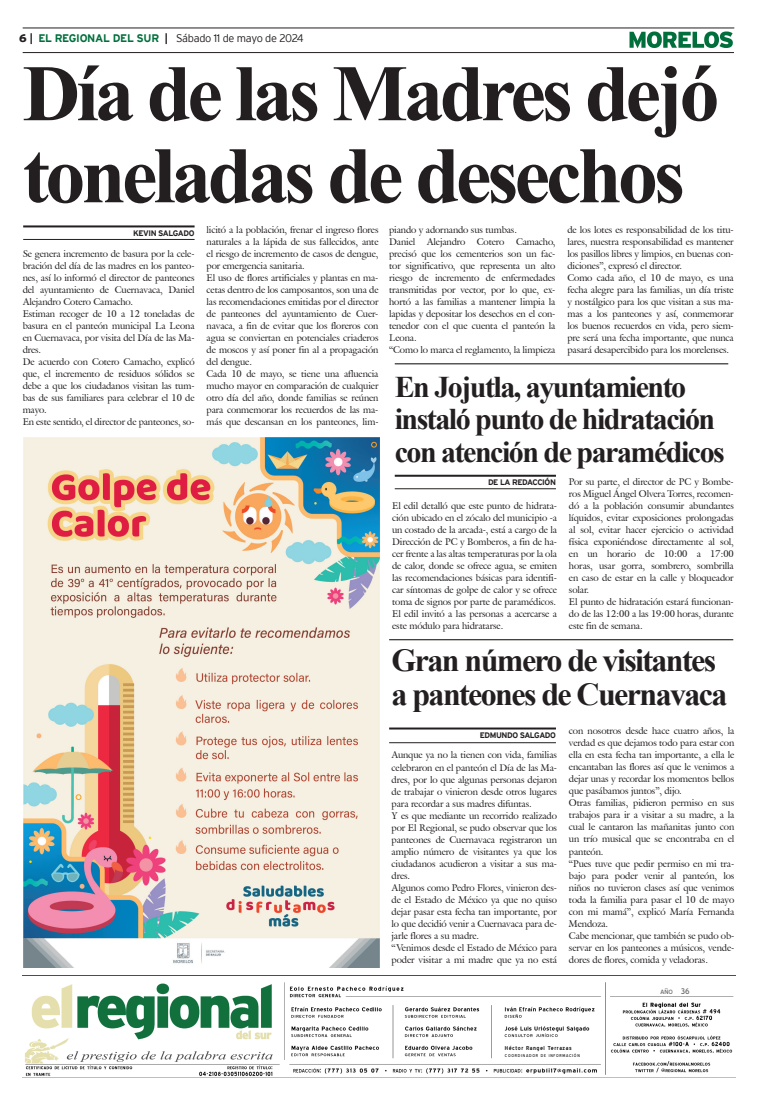
<style>
.page{position:relative;width:757px;height:1106px;background:#fff}
.page>*{position:absolute;margin:0;border:0;box-sizing:border-box;transform-origin:0 0}
.t1{font:700 80px/82px "Times New Roman";letter-spacing:-.05em;color:#231f20}
.t2{font:700 32px/34px "Times New Roman";letter-spacing:-.05em;color:#231f20}
.t3{font:700 30px/32px "Times New Roman";letter-spacing:-.05em;color:#231f20}
.t4{font:300 11px "Interstate";letter-spacing:-.025em;color:#231f20}
.t5{font:9.5px/12px "Galliard IT Cby BT";letter-spacing:-.01em;color:#231f20}
.t6{font:700 8px "Interstate";letter-spacing:-.05em;color:#231f20}
.t7{font:6px "Blue Highway";color:#6c6d70;scale:1.1 1}
.t8{font:700 5.5px "Blue Highway";letter-spacing:.095em;color:#231f20}
.t9{font:4px "Blue Highway";letter-spacing:.18em;color:#231f20}
.s1{font-weight:900}
.s2{font-weight:700}
.s3{font-weight:700;color:#006f3c}
.s4{font-size:8px}
</style>
<div class="page">
<hr style="left:23px;top:28px;width:711px;height:1px;background:#231f20">
<hr style="left:23px;top:52px;width:711px;height:1px;background:#231f20">
<svg style="left:629px;top:31px;width:104px;height:17px"></svg>
<img style="left:23px;top:975px;width:712px;height:101px">
<hr style="left:389px;top:727px;width:167px;height:2px;background:#231f20">
<hr style="left:389px;top:742px;width:167px;height:1px;background:#231f20">
<hr style="left:389px;top:639px;width:344px;height:1px;background:#040503">
<hr style="left:23px;top:225px;width:172px;height:2px;background:#231f20">
<hr style="left:23px;top:239px;width:172px;height:1px;background:#231f20">
<img style="left:23px;top:438px;width:356px;height:529px">
<hr style="left:395px;top:475px;width:161px;height:2px;background:#231f20">
<hr style="left:395px;top:488px;width:161px;height:1px;background:#231f20">
<hr style="left:395px;top:363px;width:333px;height:1px;background:#040503">
<p class="t4" style="left:19px;top:32px;width:286px"><span class="s1">6</span> <span class="s2">|</span> <span class="s3">EL REGIONAL DEL SUR</span> <span class="s2">|</span> Sábado 11 de mayo de 2024</p>
<h1 class="t1" style="left:23px;top:50px;width:698px">Día de las Madres dejó toneladas de desechos</h1>
<p class="t6" style="left:133px;top:229px;width:63px">KEVIN SALGADO</p>
<p class="t5" style="left:207px;top:223px;width:173px">licitó a la población, frenar el ingreso flores naturales a la lápida de sus fallecidos, ante el riesgo de incremento de casos de dengue, por emergencia sanitaria.<br>El uso de flores artificiales y plantas en ma&shy;cetas dentro de los camposantos, son una de las recomendaciones emitidas por el director de panteones del ayuntamiento de Cuer&shy;navaca, a fin de evitar que los floreros con agua se conviertan en potenciales criaderos de moscos y así poner fin al a propagación del dengue.<br>Cada 10 de mayo, se tiene una afluencia mucho mayor en comparación de cualquier otro día del año, donde familias se reúnen para conmemorar los recuerdos de las ma&shy;más que descansan en los panteones, lim-</p>
<p class="t5" style="left:389px;top:223px;width:168px">piando y adornando sus tumbas.<br>Daniel Alejandro Cotero Camacho, precisó que los cementerios son un fac&shy;tor significativo, que representa un alto riesgo de incremento de enfermedades transmitidas por vector, por lo que, ex&shy;hortó a las familias a mantener limpia la lapidas y depositar los desechos en el con&shy;tenedor con el que cuenta el panteón la Leona.<br>“Como lo marca el reglamento, la limpieza</p>
<p class="t5" style="left:567px;top:223px;width:168px">de los lotes es responsabilidad de los titu&shy;lares, nuestra responsabilidad es mantener los pasillos libres y limpios, en buenas con&shy;diciones”, expresó el director.<br>Como cada año, el 10 de mayo, es una fecha alegre para las familias, un día triste y nostálgico para los que visitan a sus ma&shy;mas a los panteones y así, conmemorar los buenos recuerdos en vida, pero siem&shy;pre será una fecha importante, que nunca pasará desapercibido para los morelenses.</p>
<p class="t5" style="left:23px;top:247px;width:173px">Se genera incremento de basura por la cele&shy;bración del día de las madres en los panteo&shy;nes, así lo informó el director de panteones del ayuntamiento de Cuernavaca, Daniel Alejandro Cotero Camacho.<br>Estiman recoger de 10 a 12 toneladas de basura en el panteón municipal La Leona en Cuernavaca, por visita del Día de las Ma&shy;dres.<br>De acuerdo con Cotero Camacho, explicó que, el incremento de residuos sólidos se debe a que los ciudadanos visitan las tum&shy;bas de sus familiares para celebrar el 10 de mayo.<br>En este sentido, el director de panteones, so-</p>
<h3 class="t3" style="left:395px;top:370px;width:332px">En Jojutla, ayuntamiento instaló punto de hidratación con atención de paramédicos</h3>
<p class="t6" style="left:488px;top:478px;width:69px">DE LA REDACCIÓN</p>
<p class="t5" style="left:569px;top:475px;width:166px">Por su parte, el director de PC y Bombe&shy;ros Miguel Ángel Olvera Torres, recomen&shy;dó a la población consumir abundantes líquidos, evitar exposiciones prolongadas al sol, evitar hacer ejercicio o actividad física exponiéndose directamente al sol, en un horario de 10:00 a 17:00 horas, usar gorra, sombrero, sombrilla en caso de estar en la calle y bloqueador solar.<br>El punto de hidratación estará funcionan&shy;do de las 12:00 a las 19:00 horas, durante este fin de semana.</p>
<p class="t5" style="left:392px;top:499px;width:166px;text-align:justify">El edil detalló que este punto de hidrata&shy;ción ubicado en el zócalo del municipio -a un costado de la arcada-, está a cargo de la Dirección de PC y Bomberos, a fin de ha&shy;cer frente a las altas temperaturas por la ola de calor, donde se ofrece agua, se emiten las recomendaciones básicas para identifi&shy;car síntomas de golpe de calor y se ofrece toma de signos por parte de paramédicos.<br>El edil invitó a las personas a acercarse a este módulo para hidratarse.</p>
<h2 class="t2" style="left:392px;top:642px;width:337px">Gran número de visitantes a panteones de Cuernavaca</h2>
<p class="t6" style="left:480px;top:731px;width:78px">EDMUNDO SALGADO</p>
<p class="t5" style="left:569px;top:725px;width:167px">con nosotros desde hace cuatro años, la verdad es que dejamos todo para estar con ella en esta fecha tan importante, a ella le encantaban las flores así que le venimos a dejar unas y recordar los momentos bellos que pasábamos juntos”, dijo.<br>Otras familias, pidieron permiso en sus trabajos para ir a visitar a su madre, a la cual le cantaron las mañanitas junto con un trío musical que se encontraba en el panteón.<br>“Pues tuve que pedir permiso en mi tra&shy;bajo para poder venir al panteón, los niños no tuvieron clases así que venimos toda la familia para pasar el 10 de mayo con mi mamá”, explicó María Fernanda Mendoza.<br>Cabe mencionar, que también se pudo ob&shy;servar en los panteones a músicos, vende&shy;dores de flores, comida y veladoras.</p>
<p class="t5" style="left:392px;top:749px;width:167px">Aunque ya no la tienen con vida, familias celebraron en el panteón el Día de las Ma&shy;dres, por lo que algunas personas dejaron de trabajar o vinieron desde otros lugares para recordar a sus madres difuntas.<br>Y es que mediante un recorrido realizado por El Regional, se pudo observar que los panteones de Cuernavaca registraron un amplio número de visitantes ya que los ciudadanos acudieron a visitar a sus ma&shy;dres.<br>Algunos como Pedro Flores, vinieron des&shy;de el Estado de México ya que no quiso dejar pasar esta fecha tan importante, por lo que decidió venir a Cuernavaca para de&shy;jarle flores a su madre.<br>“Venimos desde el Estado de México para poder visitar a mi madre que ya no está</p>
<p class="t8" style="left:505px;top:1044px;width:68px">Héctor Rangel Terrazas</p>
<p class="t9" style="left:505px;top:1052px;width:76px">COORDINADOR DE INFORMACIÓN</p>
<p class="t7" style="left:660px;top:988px;width:28px">AÑO <span class="s4">36</span></p>
</div>
